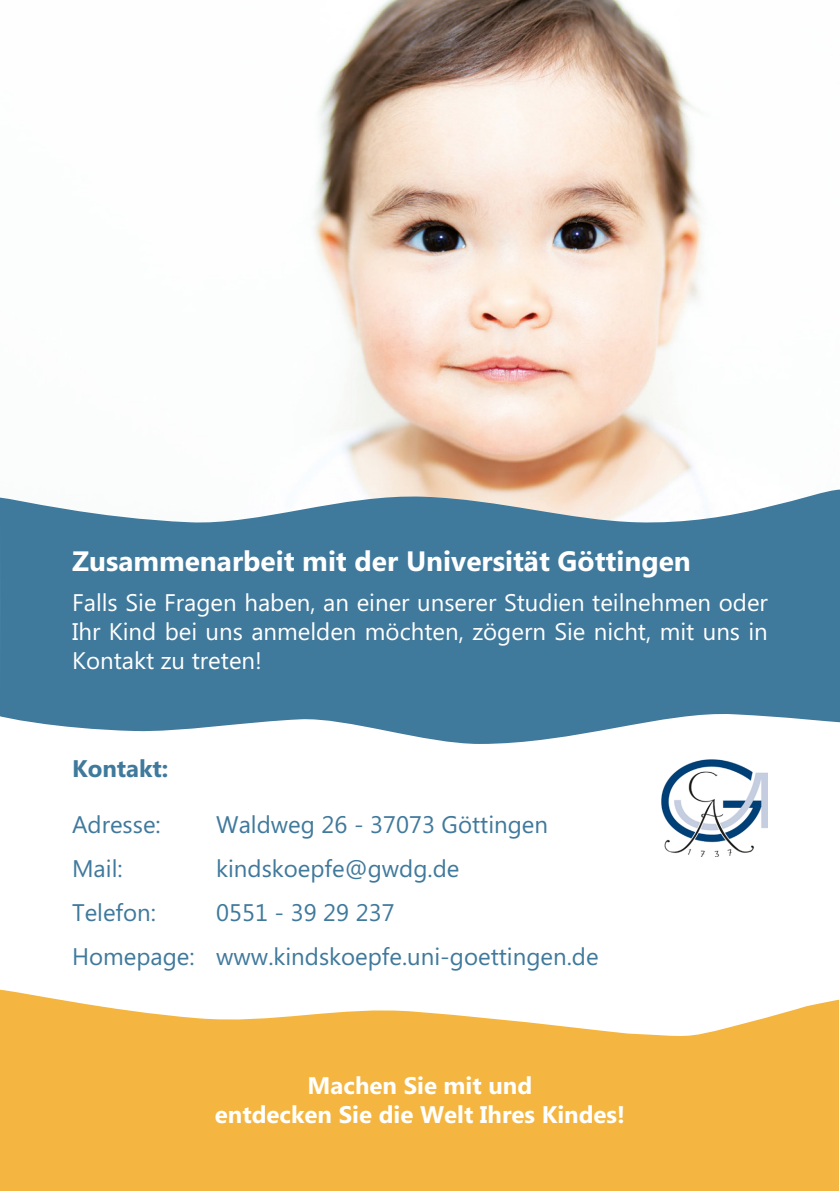
<style>
.page{position:relative;width:840px;height:1191px;background:#fff}
.page>*{position:absolute;margin:0;border:0;box-sizing:border-box;transform-origin:0 0}
.t1{font:700 28px "Microsoft Phags Pa";color:#fff}
.t2{font:24px/28.8px "Microsoft Phags Pa";color:#fff;text-align:justify}
.t3{font:24px/44px "Microsoft Phags Pa";color:#3f799c}
.t4{font:700 24px/28.8px "Microsoft Phags Pa";color:#fff;text-align:center}
.t5{font:700 24px "Microsoft Phags Pa";color:#3f799c}
</style>
<div class="page">
<img style="left:313px;top:0;width:390px;height:489px">
<svg style="left:0;top:989px;width:839px;height:202px;fill:#f4b640"></svg>
<svg style="left:0;top:489px;width:839px;height:255px;fill:#3f799c"></svg>
<img style="left:661px;top:759px;width:106px;height:98px">
<p class="t1" style="left:72px;top:541px;width:620px">Zusammenarbeit mit der Universität Göttingen</p>
<p class="t2" style="left:72px;top:587px;width:697px">Falls Sie Fragen haben, an einer unserer Studien teilnehmen oder Ihr Kind bei uns anmelden möchten, zögern Sie nicht, mit uns in Kontakt zu treten!</p>
<p class="t5" style="left:72px;top:751px;width:98px">Kontakt:</p>
<p class="t3" style="left:72px;top:801px;width:90px">Adresse:</p>
<p class="t3" style="left:216px;top:801px;width:333px">Waldweg 26 - 37073 Göttingen</p>
<p class="t3" style="left:72px;top:845px;width:52px">Mail:</p>
<p class="t3" style="left:216px;top:845px;width:244px">kindskoepfe@gwdg.de</p>
<p class="t3" style="left:72px;top:889px;width:85px">Telefon:</p>
<p class="t3" style="left:72px;top:889px;width:527px;text-indent:144px">0551 - 39 29 237<br>Homepage: www.kindskoepfe.uni-goettingen.de</p>
<p class="t4" style="left:215px;top:1070px;width:411px">Machen Sie mit und<br>entdecken Sie die Welt Ihres Kindes!</p>
</div>
